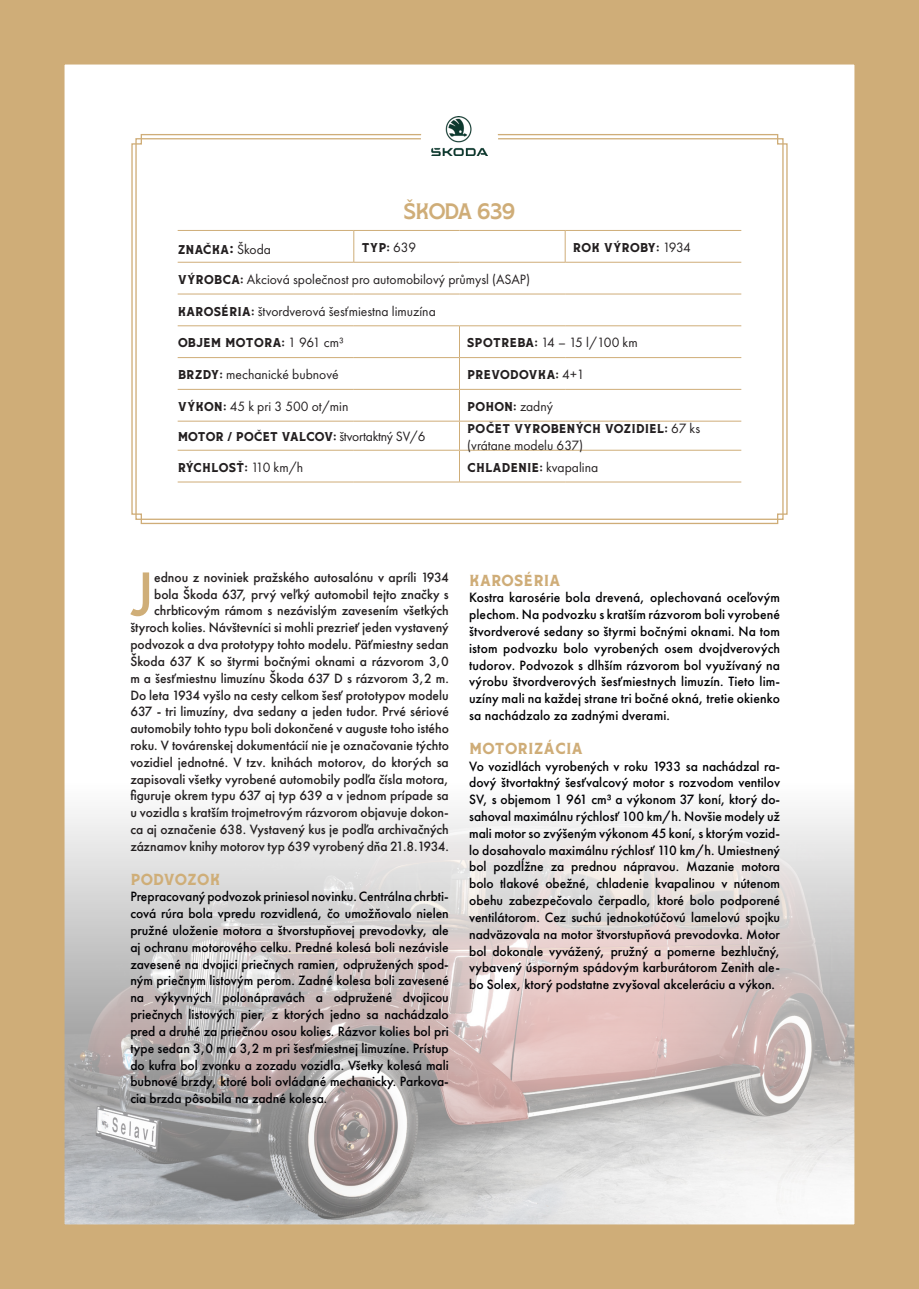
<style>
.page{position:relative;width:919px;height:1289px;background:#fff}
.page>*{position:absolute;margin:0;border:0;box-sizing:border-box;transform-origin:0 0}
.t1{font:500 64.35px "Futura PT";color:#cfae78}
.t2{font:700 19.65px "Storica";letter-spacing:-.08em;color:#cfad78}
.t3{font:500 13.95px/16.8px "Futura PT";color:#000003;text-align:justify}
.t4{font:500 13.95px/16.8px "Futura PT";color:#231f20;text-align:right}
.t5{font:13.95px "Futura PT";color:#231f20}
.t6{font:800 13.95px "Storica";letter-spacing:-.005em;color:#cfad78}
.t7{font:800 13.95px "Storica";letter-spacing:-.025em;color:#cfae78}
.t8{font:800 11.25px "Storica";letter-spacing:-.015em;color:#231f20}
.t9{font:800 11.25px "Storica";letter-spacing:-.035em;color:#231f20}
.s1{font-size:13.95px}
.s2{font-family:"Futura PT";font-weight:400;font-size:13.95px}
.s3{font-family:"Storica";font-weight:800;font-size:11.25px}
</style>
<div class="page">
<img style="left:65px;top:810px;width:788px;height:413px">
<div style="left:0;top:0;width:918px;height:1288px;border:64px solid #cfad78"></div>
<svg style="left:131px;top:134px;width:657px;height:391px"></svg>
<div style="left:421px;top:99px;width:77px;height:79px;background:#fff;border-radius:50%"></div>
<hr style="left:178px;top:230px;width:176px;height:1px;background:#cfad78">
<hr style="left:354px;top:230px;width:105px;height:1px;background:#cfad78">
<hr style="left:459px;top:230px;width:106px;height:1px;background:#cfad78">
<hr style="left:565px;top:230px;width:176px;height:1px;background:#cfad78">
<hr style="left:178px;top:262px;width:176px;height:1px;background:#cfad78">
<hr style="left:354px;top:262px;width:105px;height:1px;background:#cfad78">
<hr style="left:459px;top:262px;width:106px;height:1px;background:#cfad78">
<hr style="left:565px;top:262px;width:176px;height:1px;background:#cfad78">
<hr style="left:178px;top:294px;width:176px;height:1px;background:#cfad78">
<hr style="left:354px;top:294px;width:105px;height:1px;background:#cfad78">
<hr style="left:459px;top:294px;width:106px;height:1px;background:#cfad78">
<hr style="left:565px;top:294px;width:176px;height:1px;background:#cfad78">
<hr style="left:178px;top:325px;width:176px;height:1px;background:#cfad78">
<hr style="left:354px;top:325px;width:105px;height:1px;background:#cfad78">
<hr style="left:459px;top:325px;width:106px;height:1px;background:#cfad78">
<hr style="left:565px;top:325px;width:176px;height:1px;background:#cfad78">
<hr style="left:178px;top:357px;width:176px;height:1px;background:#cfad78">
<hr style="left:354px;top:357px;width:105px;height:1px;background:#cfad78">
<hr style="left:459px;top:357px;width:106px;height:1px;background:#cfad78">
<hr style="left:565px;top:357px;width:176px;height:1px;background:#cfad78">
<hr style="left:178px;top:389px;width:176px;height:1px;background:#cfad78">
<hr style="left:354px;top:389px;width:105px;height:1px;background:#cfad78">
<hr style="left:459px;top:389px;width:106px;height:1px;background:#cfad78">
<hr style="left:565px;top:389px;width:176px;height:1px;background:#cfad78">
<hr style="left:178px;top:421px;width:176px;height:1px;background:#cfad78">
<hr style="left:354px;top:421px;width:105px;height:1px;background:#cfad78">
<hr style="left:459px;top:421px;width:106px;height:1px;background:#cfad78">
<hr style="left:565px;top:421px;width:176px;height:1px;background:#cfad78">
<hr style="left:178px;top:450px;width:176px;height:1px;background:#cfad78">
<hr style="left:354px;top:450px;width:105px;height:1px;background:#cfad78">
<hr style="left:459px;top:450px;width:106px;height:1px;background:#cfad78">
<hr style="left:565px;top:450px;width:176px;height:1px;background:#cfad78">
<hr style="left:178px;top:481px;width:176px;height:1px;background:#cfad78">
<hr style="left:354px;top:481px;width:105px;height:1px;background:#cfad78">
<hr style="left:459px;top:481px;width:106px;height:1px;background:#cfad78">
<hr style="left:565px;top:481px;width:176px;height:1px;background:#cfad78">
<hr style="left:459px;top:326px;width:1px;height:31px;background:#cfad78">
<hr style="left:459px;top:358px;width:1px;height:31px;background:#cfad78">
<hr style="left:459px;top:390px;width:1px;height:31px;background:#cfad78">
<svg style="left:459px;top:421px;width:1px;height:29px"></svg>
<hr style="left:459px;top:450px;width:1px;height:31px;background:#cfad78">
<hr style="left:353px;top:231px;width:1px;height:31px;background:#cfad78">
<hr style="left:564px;top:231px;width:1px;height:31px;background:#cfad78">
<img style="left:431px;top:116px;width:57px;height:39px">
<p class="t2" style="left:403px;top:198px;width:113px">ŠKODA 639</p>
<p class="t8" style="left:178px;top:242px;width:95px">ZNAČKA<span class="s1">:</span> <span class="s2">Škoda</span></p>
<p class="t8" style="left:361px;top:240px;width:56px">TYP: <span class="s2">639</span></p>
<p class="t8" style="left:573px;top:240px;width:119px">ROK VÝROBY: <span class="s2">1934</span></p>
<p class="t5" style="left:178px;top:271px;width:354px"><span class="s3">VÝROBCA:</span> Akciová společnost pro automobilový průmysl (ASAP)</p>
<p class="t5" style="left:178px;top:303px;width:260px"><span class="s3">KAROSÉRIA:</span> štvordverová šesťmiestna limuzína</p>
<p class="t8" style="left:178px;top:336px;width:168px">OBJEM MOTORA: <span class="s2">1 961 cm³</span></p>
<p class="t5" style="left:467px;top:334px;width:172px"><span class="s3">SPOTREBA:</span> 14 – 15 l/100 km</p>
<p class="t5" style="left:178px;top:366px;width:162px"><span class="s3">BRZDY:</span> mechanické bubnové</p>
<p class="t8" style="left:467px;top:367px;width:119px">PREVODOVKA: <span class="s2">4+1</span></p>
<p class="t5" style="left:178px;top:398px;width:172px"><span class="s3">VÝKON:</span> 45 k pri 3 500 ot/min</p>
<p class="t8" style="left:467px;top:399px;width:87px">POHON: <span class="s2">zadný</span></p>
<p class="t9" style="left:178px;top:430px;width:249px">MOTOR / POČET VALCOV: <span class="s2">štvortaktný SV/6</span></p>
<p class="t8" style="left:467px;top:421px;width:234px">POČET VYROBENÝCH VOZIDIEL: <span class="s2">67 ks</span></p>
<p class="t5" style="left:467px;top:437px;width:117px">(vrátane modelu 637)</p>
<p class="t8" style="left:178px;top:460px;width:127px">RÝCHLOSŤ: <span class="s2">110 km/h</span></p>
<p class="t8" style="left:467px;top:460px;width:133px">CHLADENIE: <span class="s2">kvapalina</span></p>
<p class="t4" style="left:130px;top:568px;width:320px">ednou z noviniek pražského autosalónu v apríli 1934 bola Škoda 637, prvý veľký automobil tejto značky s chrbticovým rámom s nezávislým zavesením všetkých štyroch kolies. Návštevníci si mohli prezrieť jeden vystavený podvozok a dva prototypy tohto modelu. Päťmiestny sedan Škoda 637 K so štyrmi bočnými oknami a rázvorom 3,0 m a šesťmiestnu limuzínu Škoda 637 D s rázvorom 3,2 m.<br>Do leta 1934 vyšlo na cesty celkom šesť prototypov modelu 637 - tri limuzíny, dva sedany a jeden tudor. Prvé sériové automobily tohto typu boli dokončené v auguste toho istého roku. V továrenskej dokumentácií nie je označovanie týchto vozidiel jednotné. V tzv. knihách motorov, do ktorých sa zapisovali všetky vyrobené automobily podľa čísla motora, figuruje okrem typu 637 aj typ 639 a v jednom prípade sa u vozidla s kratším trojmetrovým rázvorom objavuje dokon&shy;ca aj označenie 638. Vystavený kus je podľa archivačných záznamov knihy motorov typ 639 vyrobený dňa 21.8.1934.</p>
<p class="t7" style="left:130px;top:870px;width:91px">PODVOZOK</p>
<p class="t3" style="left:130px;top:888px;width:320px">Prepracovaný podvozok priniesol novinku. Centrálna chrbti&shy;cová rúra bola vpredu rozvidlená, čo umožňovalo nielen pružné uloženie motora a štvorstupňovej prevodovky, ale aj ochranu motorového celku. Predné kolesá boli nezávisle zavesené na dvojici priečnych ramien, odpružených spod&shy;ným priečnym listovým perom. Zadné kolesa boli zavesené na výkyvných polonápravách a odpružené dvojicou priečnych listových pier, z ktorých jedno sa nachádzalo pred a druhé za priečnou osou kolies. Rázvor kolies bol pri type sedan 3,0 m a 3,2 m pri šesťmiestnej limuzíne. Prístup do kufra bol zvonku a zozadu vozidla. Všetky kolesá mali bubnové brzdy, ktoré boli ovládané mechanicky. Parkova&shy;cia brzda pôsobila na zadné kolesa.</p>
<p class="t1" style="left:131px;top:555px;width:24px">J</p>
<p class="t6" style="left:469px;top:571px;width:93px">KAROSÉRIA</p>
<p class="t3" style="left:469px;top:589px;width:312px">Kostra karosérie bola drevená, oplechovaná oceľovým plechom. Na podvozku s kratším rázvorom boli vyrobené štvordverové sedany so štyrmi bočnými oknami. Na tom istom podvozku bolo vyrobených osem dvojdverových tudorov. Podvozok s dlhším rázvorom bol využívaný na výrobu štvordverových šesťmiestnych limuzín. Tieto lim&shy;uzíny mali na každej strane tri bočné okná, tretie okienko sa nachádzalo za zadnými dverami.</p>
<p class="t6" style="left:469px;top:739px;width:115px">MOTORIZÁCIA</p>
<p class="t3" style="left:469px;top:757px;width:312px">Vo vozidlách vyrobených v roku 1933 sa nachádzal ra&shy;dový štvortaktný šesťvalcový motor s rozvodom ventilov SV, s objemom 1 961 cm³ a výkonom 37 koní, ktorý do&shy;sahoval maximálnu rýchlosť 100 km/h. Novšie modely už mali motor so zvýšeným výkonom 45 koní, s ktorým vozid&shy;lo dosahovalo maximálnu rýchlosť 110 km/h. Umiestnený bol pozdĺžne za prednou nápravou. Mazanie motora bolo tlakové obežné, chladenie kvapalinou v nútenom obehu zabezpečovalo čerpadlo, ktoré bolo podporené ventilátorom. Cez suchú jednokotúčovú lamelovú spojku nadväzovala na motor štvorstupňová prevodovka. Motor bol dokonale vyvážený, pružný a pomerne bezhlučný, vybavený úsporným spádovým karburátorom Zenith ale&shy;bo Solex, ktorý podstatne zvyšoval akceleráciu a výkon.</p>
</div>
